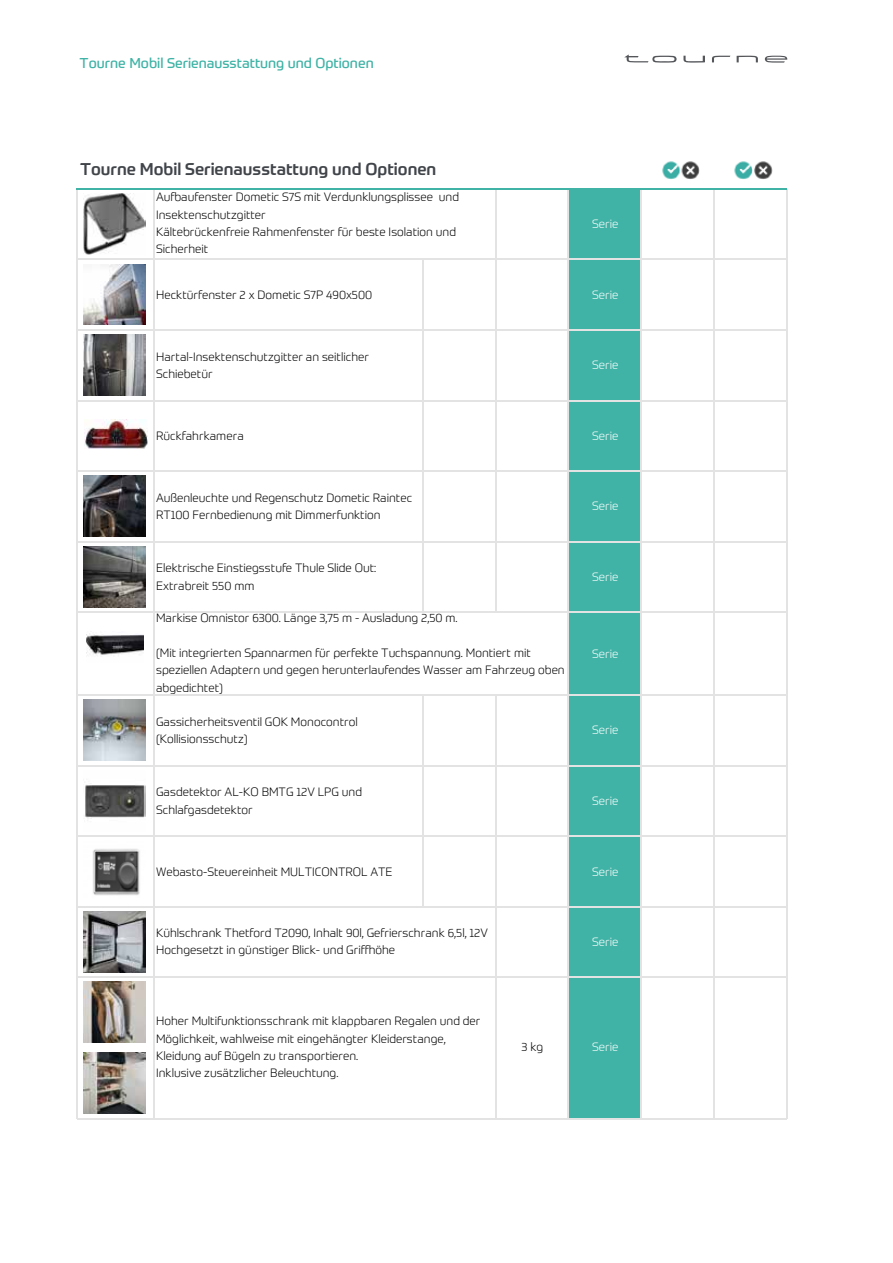
<style>
.page{position:relative;width:893px;height:1263px;background:#fff}
.page>*{position:absolute;margin:0;border:0;box-sizing:border-box;transform-origin:0 0}
.t1{font:16.8px "t Prometo Medium";color:#41454a}
.t2{font:14.1px "t Prometo Regular";color:#40b3a6}
.t3{font:11.85px/17.2px "t Prometo Light";color:#000}
.t4{font:11.85px "t Prometo Light";color:#fff}
</style>
<div class="page">
<svg style="left:765px;top:56px;width:22px;height:7px"></svg>
<svg style="left:737px;top:56px;width:21px;height:6px"></svg>
<svg style="left:683px;top:56px;width:22px;height:7px"></svg>
<svg style="left:712px;top:56px;width:18px;height:6px"></svg>
<svg style="left:624px;top:54px;width:52px;height:9px"></svg>
<div style="left:568px;top:189px;width:73px;height:929px;background:#40b3a6"></div>
<hr style="left:422px;top:260px;width:1px;height:353px;background:#e3e3e3">
<hr style="left:495px;top:189px;width:1px;height:424px;background:#e3e3e3">
<hr style="left:76px;top:189px;width:1px;height:930px;background:#e3e3e3">
<hr style="left:153px;top:189px;width:1px;height:930px;background:#e3e3e3">
<hr style="left:495px;top:696px;width:1px;height:423px;background:#e3e3e3">
<hr style="left:568px;top:189px;width:1px;height:930px;background:#e3e3e3">
<hr style="left:640px;top:189px;width:2px;height:930px;background:#e3e3e3">
<hr style="left:713px;top:189px;width:1px;height:930px;background:#e3e3e3">
<hr style="left:786px;top:189px;width:1px;height:930px;background:#e3e3e3">
<hr style="left:422px;top:696px;width:1px;height:211px;background:#e3e3e3">
<hr style="left:76px;top:188px;width:711px;height:1px;background:#40b3a6">
<hr style="left:77px;top:259px;width:710px;height:1px;background:#e3e3e3">
<hr style="left:77px;top:329px;width:710px;height:2px;background:#e3e3e3">
<hr style="left:77px;top:400px;width:710px;height:1px;background:#e3e3e3">
<hr style="left:77px;top:470px;width:710px;height:2px;background:#e3e3e3">
<hr style="left:77px;top:541px;width:710px;height:1px;background:#e3e3e3">
<hr style="left:77px;top:612px;width:710px;height:1px;background:#e3e3e3">
<hr style="left:77px;top:694px;width:710px;height:2px;background:#e3e3e3">
<hr style="left:77px;top:765px;width:710px;height:1px;background:#e3e3e3">
<hr style="left:77px;top:835px;width:710px;height:2px;background:#e3e3e3">
<hr style="left:77px;top:906px;width:710px;height:1px;background:#e3e3e3">
<hr style="left:77px;top:977px;width:710px;height:1px;background:#e3e3e3">
<hr style="left:77px;top:1118px;width:710px;height:1px;background:#e3e3e3">
<img style="left:662px;top:161px;width:38px;height:18px">
<img style="left:734px;top:161px;width:39px;height:18px">
<img style="left:83px;top:193px;width:63px;height:61px">
<img style="left:83px;top:264px;width:63px;height:61px">
<img style="left:83px;top:335px;width:63px;height:60px">
<img style="left:84px;top:419px;width:63px;height:29px">
<img style="left:83px;top:476px;width:63px;height:60px">
<img style="left:83px;top:546px;width:63px;height:61px">
<img style="left:83px;top:700px;width:63px;height:60px">
<img style="left:85px;top:785px;width:61px;height:34px">
<img style="left:93px;top:849px;width:47px;height:46px">
<img style="left:83px;top:911px;width:63px;height:61px">
<img style="left:83px;top:982px;width:63px;height:61px">
<img style="left:83px;top:1052px;width:63px;height:61px">
<img style="left:87px;top:633px;width:57px;height:22px">
<p class="t2" style="left:80px;top:54px;width:296px">Tourne Mobil Serienausstattung und Optionen</p>
<h1 class="t1" style="left:80px;top:159px;width:358px">Tourne Mobil Serienausstattung und Optionen</h1>
<p class="t3" style="left:156px;top:189px;width:304px">Aufbaufenster Dometic S7S mit Verdunklungsplissee und Insektenschutzgitter<br>Kältebrückenfreie Rahmenfenster für beste Isolation und Sicherheit</p>
<p class="t4" style="left:592px;top:217px;width:28px">Serie</p>
<p class="t3" style="left:156px;top:286px;width:218px">Hecktürfenster 2 x Dometic S7P 490x500</p>
<p class="t4" style="left:592px;top:287px;width:28px">Serie</p>
<p class="t3" style="left:156px;top:348px;width:215px">Hartal-Insektenschutzgitter an seitlicher<br>Schiebetür</p>
<p class="t4" style="left:592px;top:358px;width:28px">Serie</p>
<p class="t3" style="left:156px;top:427px;width:89px">Rückfahrkamera</p>
<p class="t4" style="left:592px;top:428px;width:28px">Serie</p>
<p class="t3" style="left:156px;top:489px;width:258px">Außenleuchte und Regenschutz Dometic Raintec<br>RT100 Fernbedienung mit Dimmerfunktion</p>
<p class="t4" style="left:592px;top:499px;width:28px">Serie</p>
<p class="t3" style="left:156px;top:559px;width:222px">Elektrische Einstiegsstufe Thule Slide Out:<br>Extrabreit 550 mm</p>
<p class="t4" style="left:592px;top:570px;width:28px">Serie</p>
<p class="t3" style="left:156px;top:609px;width:303px">Markise Omnistor 6300. Länge 3,75 m - Ausladung 2,50 m.</p>
<p class="t3" style="left:156px;top:644px;width:410px">(Mit integrierten Spannarmen für perfekte Tuchspannung. Montiert mit speziellen Adaptern und gegen herunterlaufendes Wasser am Fahrzeug oben abgedichtet)</p>
<p class="t4" style="left:592px;top:646px;width:28px">Serie</p>
<p class="t3" style="left:156px;top:713px;width:203px">Gassicherheitsventil GOK Monocontrol (Kollisionsschutz)</p>
<p class="t4" style="left:592px;top:723px;width:28px">Serie</p>
<p class="t3" style="left:156px;top:783px;width:208px">Gasdetektor AL-KO BMTG 12V LPG und<br>Schlafgasdetektor</p>
<p class="t4" style="left:592px;top:794px;width:28px">Serie</p>
<p class="t3" style="left:156px;top:863px;width:238px">Webasto-Steuereinheit MULTICONTROL ATE</p>
<p class="t4" style="left:592px;top:864px;width:28px">Serie</p>
<p class="t3" style="left:156px;top:924px;width:333px">Kühlschrank Thetford T2090, Inhalt 90l, Gefrierschrank 6,5l, 12V<br>Hochgesetzt in günstiger Blick- und Griffhöhe</p>
<p class="t3" style="left:156px;top:1012px;width:326px">Hoher Multifunktionsschrank mit klappbaren Regalen und der Möglichkeit, wahlweise mit eingehängter Kleiderstange, Kleidung auf Bügeln zu transportieren.<br>Inklusive zusätzlicher Beleuchtung.</p>
<p class="t4" style="left:592px;top:935px;width:28px">Serie</p>
<p class="t3" style="left:522px;top:1038px;width:23px">3 kg</p>
<p class="t4" style="left:592px;top:1040px;width:28px">Serie</p>
</div>
